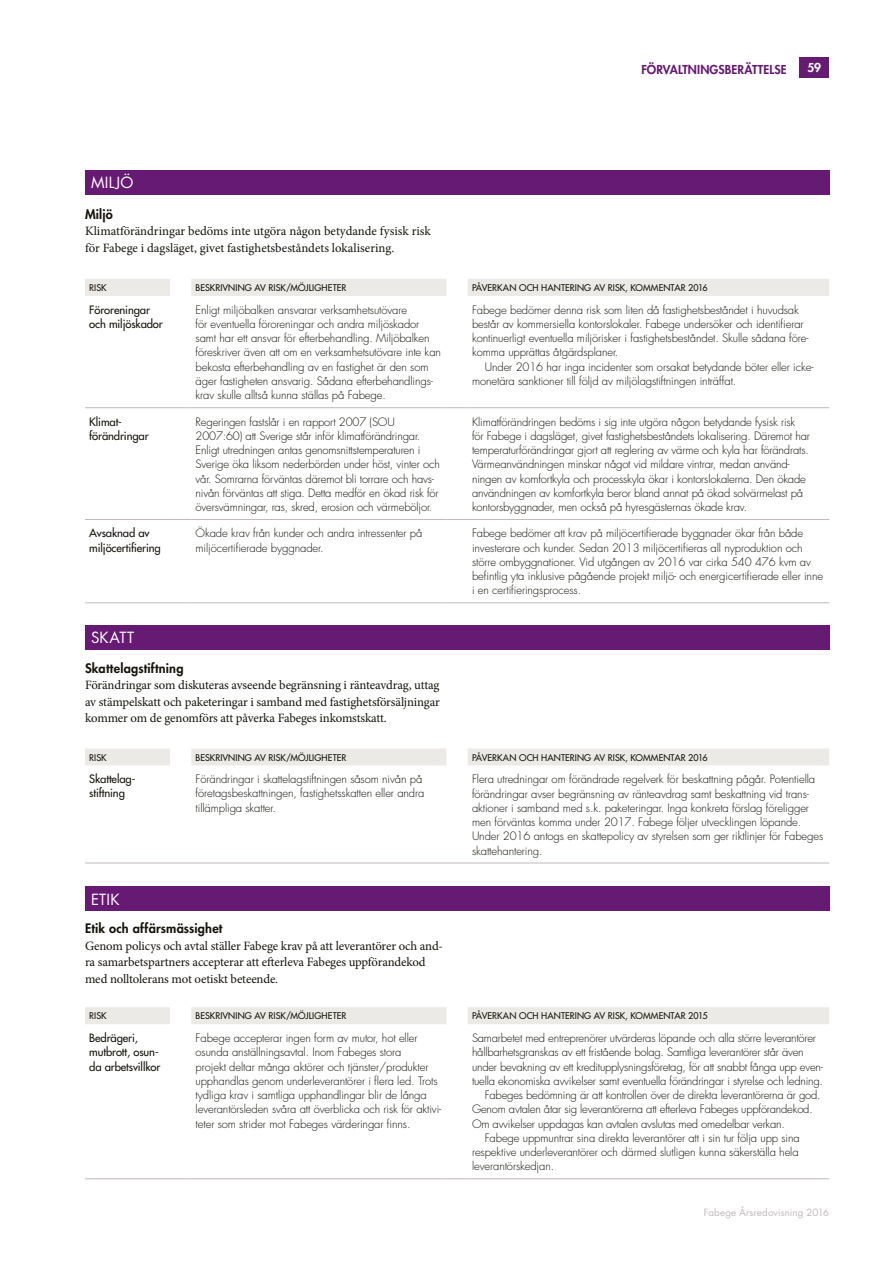
<style>
.page{position:relative;width:893px;height:1263px;background:#fff}
.page>*{position:absolute;margin:0;border:0;box-sizing:border-box;transform-origin:0 0}
.t1{font:15px "Futura Std";letter-spacing:.02em;color:#fff}
.t2{font:12.75px/16.5px "Minion Pro";letter-spacing:-.01em;color:#15130b}
.t3{font:800 12.75px "Futura Std";letter-spacing:.015em;color:#15130b}
.t4{font:800 12px "Futura Std";letter-spacing:.005em;color:#671a73}
.t5{font:800 12px "Futura Std";color:#fff}
.t6{font:300 11.25px/14.2px "Futura Std";letter-spacing:-.01em;color:#15130b}
.t7{font:500 11.25px/14.2px "Futura Std";letter-spacing:-.01em;color:#15130b}
.t8{font:9.75px "Futura Std";letter-spacing:.01em;color:#c1bbba}
.t9{font:500 9px "Futura Std";letter-spacing:.005em;color:#15130b}
</style>
<div class="page">
<div style="left:799px;top:57px;width:30px;height:20px;background:#671a73"></div>
<div style="left:85px;top:170px;width:744px;height:24px;background:#671a73"></div>
<div style="left:85px;top:625px;width:744px;height:24px;background:#671a73"></div>
<div style="left:85px;top:887px;width:744px;height:24px;background:#671a73"></div>
<div style="left:85px;top:279px;width:744px;height:17px;background:#eceae6"></div>
<hr style="left:85px;top:407px;width:85px;height:1px;background:#c1bbba">
<svg style="left:170px;top:407px;width:21px;height:1px"></svg>
<hr style="left:191px;top:407px;width:255px;height:1px;background:#c1bbba">
<svg style="left:446px;top:407px;width:22px;height:1px"></svg>
<hr style="left:468px;top:407px;width:361px;height:1px;background:#c1bbba">
<hr style="left:85px;top:519px;width:85px;height:1px;background:#c1bbba">
<svg style="left:170px;top:519px;width:21px;height:1px"></svg>
<hr style="left:191px;top:519px;width:255px;height:1px;background:#c1bbba">
<svg style="left:446px;top:519px;width:22px;height:1px"></svg>
<hr style="left:468px;top:519px;width:361px;height:1px;background:#c1bbba">
<hr style="left:85px;top:602px;width:85px;height:1px;background:#c1bbba">
<svg style="left:170px;top:602px;width:21px;height:1px"></svg>
<hr style="left:191px;top:602px;width:255px;height:1px;background:#c1bbba">
<svg style="left:446px;top:602px;width:22px;height:1px"></svg>
<hr style="left:468px;top:602px;width:361px;height:1px;background:#c1bbba">
<svg style="left:85px;top:748px;width:744px;height:17px;background:#edebe7"></svg>
<hr style="left:85px;top:863px;width:85px;height:1px;background:#c1bbba">
<svg style="left:170px;top:863px;width:21px;height:1px"></svg>
<hr style="left:191px;top:863px;width:255px;height:1px;background:#c1bbba">
<svg style="left:446px;top:863px;width:22px;height:1px"></svg>
<hr style="left:468px;top:863px;width:361px;height:1px;background:#c1bbba">
<div style="left:85px;top:1007px;width:744px;height:17px;background:#eceae6"></div>
<hr style="left:85px;top:1178px;width:85px;height:1px;background:#c1bbba">
<svg style="left:170px;top:1178px;width:21px;height:1px"></svg>
<hr style="left:191px;top:1178px;width:255px;height:1px;background:#c1bbba">
<svg style="left:446px;top:1178px;width:22px;height:1px"></svg>
<hr style="left:468px;top:1178px;width:361px;height:1px;background:#c1bbba">
<h1 class="t1" style="left:91px;top:173px;width:44px">MILJÖ</h1>
<p class="t3" style="left:85px;top:206px;width:29px">Miljö</p>
<p class="t2" style="left:85px;top:223px;width:347px">Klimatförändringar bedöms inte utgöra någon betydande fysisk risk för Fabege i dagsläget, givet fastighetsbeståndets lokalisering.</p>
<p class="t4" style="left:641px;top:62px;width:147px">FÖRVALTNINGSBERÄTTELSE</p>
<p class="t5" style="left:808px;top:60px;width:15px">59</p>
<p class="t9" style="left:89px;top:282px;width:19px">RISK</p>
<p class="t9" style="left:196px;top:282px;width:152px">BESKRIVNING AV RISK/MÖJLIGHETER</p>
<p class="t9" style="left:472px;top:282px;width:237px">PÅVERKAN OCH HANTERING AV RISK, KOMMENTAR 2016</p>
<p class="t7" style="left:89px;top:302px;width:75px">Föroreningar och miljöskador</p>
<p class="t6" style="left:196px;top:303px;width:247px">Enligt miljöbalken ansvarar verksamhetsutövare<br>för eventuella föroreningar och andra miljöskador samt har ett ansvar för efterbehandling. Miljöbalken föreskriver även att om en verksamhetsutövare inte kan bekosta efterbehandling av en fastighet är den som äger fastigheten ansvarig. Sådana efterbehandlings&shy;krav skulle alltså kunna ställas på Fabege.</p>
<p class="t6" style="left:472px;top:303px;width:338px">Fabege bedömer denna risk som liten då fastighetsbeståndet i huvudsak består av kommersiella kontorslokaler. Fabege undersöker och identifierar kontinuerligt eventuella miljörisker i fastighetsbeståndet. Skulle sådana före&shy;komma upprättas åtgärdsplaner.</p>
<p class="t6" style="left:472px;top:360px;width:343px;text-indent:13px">Under 2016 har inga incidenter som orsakat betydande böter eller icke&shy;monetära sanktioner till följd av miljölagstiftningen inträffat.</p>
<p class="t7" style="left:89px;top:414px;width:61px">Klimat&shy;förändringar</p>
<p class="t6" style="left:196px;top:415px;width:246px">Regeringen fastslår i en rapport 2007 (SOU 2007:60) att Sverige står inför klimatförändringar.<br>Enligt utredningen antas genomsnittstemperaturen i Sverige öka liksom nederbörden under höst, vinter och vår. Somrarna förväntas däremot bli torrare och havs&shy;nivån förväntas att stiga. Detta medför en ökad risk för översvämningar, ras, skred, erosion och värmeböljor.</p>
<p class="t6" style="left:472px;top:415px;width:339px">Klimatförändringen bedöms i sig inte utgöra någon betydande fysisk risk<br>för Fabege i dagsläget, givet fastighetsbeståndets lokalisering. Däremot har temperaturförändringar gjort att reglering av värme och kyla har förändrats.<br>Värmeanvändningen minskar något vid mildare vintrar, medan använd&shy;ningen av komfortkyla och processkyla ökar i kontorslokalerna. Den ökade användningen av komfortkyla beror bland annat på ökad solvärmelast på kontorsbyggnader, men också på hyresgästernas ökade krav.</p>
<p class="t7" style="left:89px;top:526px;width:73px">Avsaknad av miljöcertifiering</p>
<p class="t6" style="left:196px;top:526px;width:228px">Ökade krav från kunder och andra intressenter på miljöcertifierade byggnader.</p>
<p class="t6" style="left:472px;top:526px;width:353px">Fabege bedömer att krav på miljöcertifierade byggnader ökar från både investerare och kunder. Sedan 2013 miljöcertifieras all nyproduktion och större ombyggnationer. Vid utgången av 2016 var cirka 540 476 kvm av befintlig yta inklusive pågående projekt miljö- och energicertifierade eller inne i en certifieringsprocess.</p>
<h1 class="t1" style="left:91px;top:628px;width:45px">SKATT</h1>
<p class="t3" style="left:85px;top:660px;width:100px">Skattelagstiftning</p>
<p class="t2" style="left:85px;top:677px;width:356px;text-align:justify">Förändringar som diskuteras avseende begränsning i ränteavdrag, uttag av stämpelskatt och paketeringar i samband med fastighetsförsäljningar kommer om de genomförs att påverka Fabeges inkomstskatt.</p>
<p class="t9" style="left:89px;top:752px;width:19px">RISK</p>
<p class="t9" style="left:196px;top:752px;width:152px">BESKRIVNING AV RISK/MÖJLIGHETER</p>
<p class="t9" style="left:472px;top:752px;width:237px">PÅVERKAN OCH HANTERING AV RISK, KOMMENTAR 2016</p>
<p class="t7" style="left:89px;top:772px;width:48px">Skattelag&shy;stiftning</p>
<p class="t6" style="left:196px;top:772px;width:230px">Förändringar i skattelagstiftningen såsom nivån på företagsbeskattningen, fastighetsskatten eller andra tillämpliga skatter.</p>
<p class="t6" style="left:472px;top:772px;width:353px">Flera utredningar om förändrade regelverk för beskattning pågår. Potentiella förändringar avser begränsning av ränteavdrag samt beskattning vid trans&shy;aktioner i samband med s.k. paketeringar. Inga konkreta förslag föreligger men förväntas komma under 2017. Fabege följer utvecklingen löpande.<br>Under 2016 antogs en skattepolicy av styrelsen som ger riktlinjer för Fabeges skattehantering.</p>
<h1 class="t1" style="left:91px;top:890px;width:30px">ETIK</h1>
<p class="t3" style="left:85px;top:920px;width:139px">Etik och affärsmässighet</p>
<p class="t2" style="left:85px;top:937px;width:360px">Genom policys och avtal ställer Fabege krav på att leverantörer och and&shy;ra samarbetspartners accepterar att efterleva Fabeges uppförandekod med nolltolerans mot oetiskt beteende.</p>
<p class="t9" style="left:89px;top:1010px;width:19px">RISK</p>
<p class="t9" style="left:196px;top:1010px;width:152px">BESKRIVNING AV RISK/MÖJLIGHETER</p>
<p class="t9" style="left:472px;top:1010px;width:237px">PÅVERKAN OCH HANTERING AV RISK, KOMMENTAR 2015</p>
<p class="t7" style="left:89px;top:1031px;width:73px">Bedrägeri, mutbrott, osun&shy;da arbetsvillkor</p>
<p class="t6" style="left:196px;top:1031px;width:247px">Fabege accepterar ingen form av mutor, hot eller osunda anställningsavtal. Inom Fabeges stora<br>projekt deltar många aktörer och tjänster/produkter upphandlas genom underleverantörer i flera led. Trots tydliga krav i samtliga upphandlingar blir de långa leverantörsleden svåra att överblicka och risk för aktivi&shy;teter som strider mot Fabeges värderingar finns.</p>
<p class="t6" style="left:472px;top:1031px;width:346px">Samarbetet med entreprenörer utvärderas löpande och alla större leverantörer</p>
<p class="t6" style="left:472px;top:1045px;width:333px">hållbarhetsgranskas av ett fristående bolag. Samtliga leverantörer står även</p>
<p class="t6" style="left:472px;top:1060px;width:353px">under bevakning av ett kreditupplysningsföretag, för att snabbt fånga upp even-</p>
<p class="t6" style="left:472px;top:1074px;width:353px">tuella ekonomiska avvikelser samt eventuella förändringar i styrelse och ledning.</p>
<p class="t6" style="left:485px;top:1088px;width:337px">Fabeges bedömning är att kontrollen över de direkta leverantörerna är god.</p>
<p class="t6" style="left:472px;top:1102px;width:342px">Genom avtalen åtar sig leverantörerna att efterleva Fabeges uppförandekod.</p>
<p class="t6" style="left:472px;top:1117px;width:315px">Om avvikelser uppdagas kan avtalen avslutas med omedelbar verkan.</p>
<p class="t6" style="left:485px;top:1131px;width:316px">Fabege uppmuntrar sina direkta leverantörer att i sin tur följa upp sina</p>
<p class="t6" style="left:472px;top:1145px;width:328px">respektive underleverantörer och därmed slutligen kunna säkerställa hela</p>
<p class="t6" style="left:472px;top:1159px;width:84px">leverantörskedjan.</p>
<p class="t8" style="left:704px;top:1206px;width:127px">Fabege Årsredovisning 2016</p>
</div>
